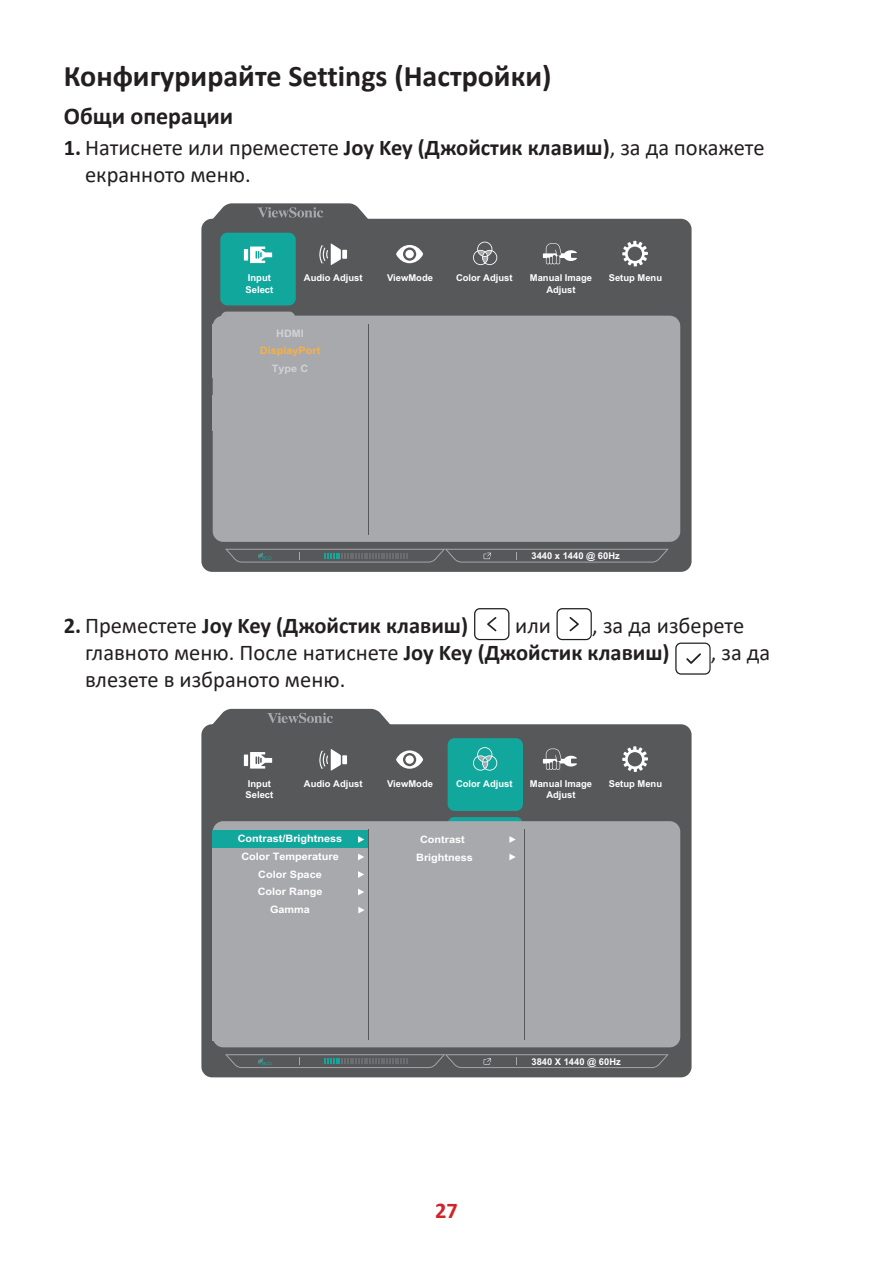
<style>
.page{position:relative;width:893px;height:1263px;background:#fff}
.page>*{position:absolute;margin:0;border:0;box-sizing:border-box;transform-origin:0 0}
.t1{font:700 30px "Calibri";color:#231f20}
.t2{font:700 24px "Calibri";color:#231f20}
.t3{font:22.5px/27px "Calibri";color:#231f20}
.t4{font:700 22.5px "Calibri";color:#231f20}
.t5{font:700 22.5px "Calibri";color:#d1232a}
.t6{font:700 10.2px/17.5px "Arial";color:#fff;text-align:center;scale:1.06 1}
.t7{font:700 10.2px "Arial";color:#fbb041;scale:1.06 1}
.t8{font:700 10.2px "Arial";color:#d1d2d4;scale:1.06 1}
.t9{font:700 9.45px/11.2px "Arial";color:#fff}
.t10{font:700 9.3px "Arial";color:#fff}
.s1{font-weight:700}
.s2{font-weight:400}
</style>
<div class="page">
<div style="left:201px;top:219px;width:491px;height:353px;background:#57585a;border-radius:11px"></div>
<svg style="left:221px;top:312px;width:74px;height:4px"></svg>
<div style="left:213px;top:316px;width:467px;height:226px;background:#a8a9ad;border-radius:11px"></div>
<div style="left:220px;top:233px;width:76px;height:72px;background:#12a79d;border-radius:7px"></div>
<hr style="left:368px;top:324px;width:1px;height:210px;background:#57585a">
<svg style="left:225px;top:549px;width:444px;height:13px"></svg>
<svg style="left:208px;top:203px;width:165px;height:17px"></svg>
<svg style="left:622px;top:241px;width:26px;height:25px"></svg>
<svg style="left:396px;top:245px;width:27px;height:18px"></svg>
<div style="left:405px;top:250px;width:9px;height:8px;background:#fff;border-radius:50%"></div>
<svg style="left:543px;top:243px;width:34px;height:21px"></svg>
<svg style="left:244px;top:249px;width:4px;height:12px"></svg>
<svg style="left:250px;top:246px;width:22px;height:17px"></svg>
<div style="left:342px;top:250px;width:5px;height:9px;background:#fff"></div>
<svg style="left:319px;top:243px;width:22px;height:22px"></svg>
<svg style="left:473px;top:242px;width:24px;height:23px"></svg>
<svg style="left:474px;top:608px;width:36px;height:33px"></svg>
<svg style="left:556px;top:608px;width:36px;height:33px"></svg>
<svg style="left:675px;top:642px;width:36px;height:33px"></svg>
<div style="left:201px;top:724px;width:491px;height:353px;background:#57585a;border-radius:11px"></div>
<svg style="left:448px;top:817px;width:74px;height:4px"></svg>
<div style="left:213px;top:821px;width:467px;height:226px;background:#a8a9ad;border-radius:11px"></div>
<div style="left:447px;top:738px;width:76px;height:73px;background:#12a79d;border-radius:7px"></div>
<svg style="left:358px;top:889px;width:6px;height:6px"></svg>
<svg style="left:358px;top:871px;width:6px;height:7px"></svg>
<svg style="left:358px;top:854px;width:6px;height:6px"></svg>
<div style="left:213px;top:831px;width:155px;height:17px;background:#12a79d"></div>
<svg style="left:358px;top:836px;width:6px;height:7px"></svg>
<svg style="left:509px;top:836px;width:7px;height:7px"></svg>
<svg style="left:509px;top:854px;width:6px;height:6px"></svg>
<div style="left:213px;top:1023px;width:155px;height:18px;background:#a8a9ad"></div>
<hr style="left:524px;top:829px;width:1px;height:210px;background:#57585a">
<hr style="left:368px;top:829px;width:1px;height:211px;background:#57585a">
<svg style="left:225px;top:1054px;width:444px;height:14px"></svg>
<svg style="left:208px;top:709px;width:187px;height:16px"></svg>
<svg style="left:358px;top:907px;width:7px;height:6px"></svg>
<svg style="left:622px;top:746px;width:26px;height:26px"></svg>
<svg style="left:473px;top:747px;width:24px;height:24px"></svg>
<svg style="left:396px;top:750px;width:27px;height:19px"></svg>
<div style="left:405px;top:755px;width:9px;height:9px;background:#fff;border-radius:50%"></div>
<svg style="left:543px;top:748px;width:34px;height:22px"></svg>
<hr style="left:244px;top:754px;width:4px;height:12px;background:#fff">
<svg style="left:250px;top:752px;width:22px;height:16px"></svg>
<div style="left:342px;top:755px;width:5px;height:9px;background:#fff"></div>
<svg style="left:319px;top:749px;width:22px;height:22px"></svg>
<h1 class="t1" style="left:64px;top:55px;width:489px">Конфигурирайте Settings (Настройки)</h1>
<p class="t2" style="left:64px;top:99px;width:171px">Общи операции</p>
<p class="t3" style="left:85px;top:133px;width:681px;text-indent:-21px"><span class="s1">1.</span> Натиснете или преместете <span class="s1">Joy Key (Джойстик клавиш)</span>, за да покажете екранното меню.</p>
<p class="t9" style="left:245px;top:273px;width:29px">Input<br>Select</p>
<p class="t9" style="left:304px;top:273px;width:60px">Audio Adjust</p>
<p class="t8" style="left:276px;top:326px;width:28px">HDMI</p>
<p class="t7" style="left:260px;top:344px;width:59px">DisplayPort</p>
<p class="t8" style="left:272px;top:361px;width:36px">Type C</p>
<p class="t9" style="left:387px;top:273px;width:47px">ViewMode</p>
<p class="t9" style="left:456px;top:273px;width:58px">Color Adjust</p>
<p class="t9" style="left:530px;top:272px;width:64px">Manual Image</p>
<p class="t9" style="left:609px;top:273px;width:55px">Setup Menu</p>
<p class="t9" style="left:546px;top:284px;width:31px">Adjust</p>
<p class="t10" style="left:531px;top:549px;width:90px">3440 x 1440 @ 60Hz</p>
<p class="t4" style="left:64px;top:610px;width:406px">2. <span class="s2">Преместете</span> Joy Key (Джойстик клавиш)</p>
<p class="t3" style="left:515px;top:612px;width:37px">или</p>
<p class="t3" style="left:85px;top:612px;width:661px;text-indent:507px">, за да изберете главното меню. После натиснете <span class="s1">Joy Key (Джойстик клавиш)</span></p>
<p class="t3" style="left:711px;top:639px;width:61px">, за да</p>
<p class="t3" style="left:85px;top:666px;width:262px">влезете в избраното меню.</p>
<p class="t9" style="left:245px;top:778px;width:29px">Input<br>Select</p>
<p class="t9" style="left:304px;top:778px;width:60px">Audio Adjust</p>
<p class="t6" style="left:238px;top:830px;width:100px">Contrast/Brightness<br>Color Temperature<br>Color Space<br>Color Range<br>Gamma</p>
<p class="t9" style="left:387px;top:778px;width:47px">ViewMode</p>
<p class="t9" style="left:456px;top:778px;width:58px">Color Adjust</p>
<p class="t9" style="left:530px;top:778px;width:64px">Manual Image</p>
<p class="t9" style="left:609px;top:778px;width:55px">Setup Menu</p>
<p class="t9" style="left:546px;top:789px;width:31px">Adjust</p>
<p class="t6" style="left:416px;top:830px;width:55px;line-height:18.5px">Contrast<br>Brightness</p>
<p class="t5" style="left:435px;top:1194px;width:24px">27</p>
<p class="t10" style="left:531px;top:1055px;width:91px">3840 X 1440 @ 60Hz</p>
</div>
